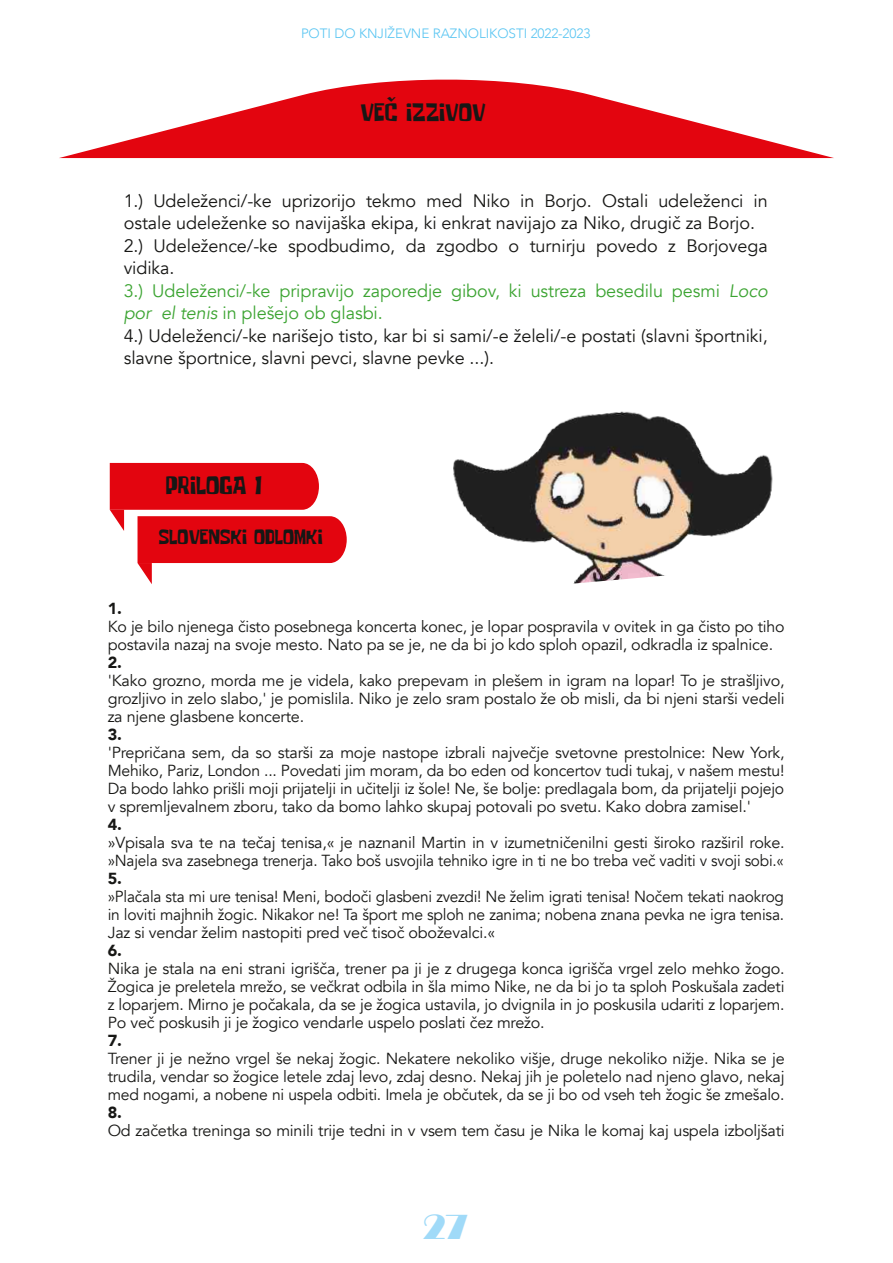
<style>
.page{position:relative;width:893px;height:1263px;background:#fff}
.page>*{position:absolute;margin:0;border:0;box-sizing:border-box;transform-origin:0 0}
.t1{font:36px "Broadway";color:#a0daf8}
.t2{font:25.5px "Some Time Later";letter-spacing:-.005em;color:#171715}
.t3{font:21px "Some Time Later";letter-spacing:-.005em;color:#171715}
.t4{font:18px/22.5px "Avenir";letter-spacing:-.005em;color:#171715}
.t5{font:16.05px/18px "Avenir";letter-spacing:-.01em;color:#171715;text-align:justify}
.t6{font:16.05px/18px "Avenir";letter-spacing:-.01em;color:#171715;text-align:justify;scale:.96 1}
.t7{font:900 16.05px "Avenir";color:#171715}
.t8{font:300 13.5px "Avenir";letter-spacing:-.005em;color:#59c5f2}
.s1{color:#3ca432}
.s2{font-style:italic;color:#3ca432}
</style>
<div class="page">
<svg style="left:59px;top:80px;width:775px;height:78px;fill:#e3050f"></svg>
<svg style="left:110px;top:463px;width:237px;height:121px"></svg>
<div style="left:153px;top:529px;width:177px;height:32px;background:#e3050f"></div>
<img style="left:453px;top:411px;width:320px;height:173px">
<p class="t8" style="left:301px;top:26px;width:291px">POTI DO KNJIŽEVNE RAZNOLIKOSTI 2022-2023</p>
<h2 class="t2" style="left:361px;top:103px;width:127px">VEČ IZZIVOV</h2>
<p class="t4" style="left:124px;top:190px;width:645px">1.) Udeleženci/-ke uprizorijo tekmo med Niko in Borjo. Ostali udeleženci in ostale udeleženke so navijaška ekipa, ki enkrat navijajo za Niko, drugič za Borjo.<br>2.) Udeležence/-ke spodbudimo, da zgodbo o turnirju povedo z Borjovega vidika.<br><span class="s1">3.) Udeleženci/-ke pripravijo zaporedje gibov, ki ustreza besedilu pesmi</span> <span class="s2">Loco por el tenis</span> <span class="s1">in plešejo ob glasbi.<br></span>4.) Udeleženci/-ke narišejo tisto, kar bi si sami/-e želeli/-e postati (slavni športniki, slavne športnice, slavni pevci, slavne pevke ...).</p>
<h2 class="t2" style="left:166px;top:476px;width:97px">PRILOGA 1</h2>
<h3 class="t3" style="left:159px;top:529px;width:165px">SLOVENSKI ODLOMKI</h3>
<p class="t7" style="left:108px;top:595px;width:16px">1.</p>
<p class="t5" style="left:108px;top:618px;width:678px">Ko je bilo njenega čisto posebnega koncerta konec, je lopar pospravila v ovitek in ga čisto po tiho postavila nazaj na svoje mesto. Nato pa se je, ne da bi jo kdo sploh opazil, odkradla iz spalnice.</p>
<p class="t7" style="left:108px;top:649px;width:16px">2.</p>
<p class="t5" style="left:108px;top:672px;width:678px">'Kako grozno, morda me je videla, kako prepevam in plešem in igram na lopar! To je strašljivo, grozljivo in zelo slabo,' je pomislila. Niko je zelo sram postalo že ob misli, da bi njeni starši vedeli za njene glasbene koncerte.</p>
<p class="t7" style="left:108px;top:721px;width:16px">3.</p>
<p class="t5" style="left:108px;top:744px;width:678px">'Prepričana sem, da so starši za moje nastope izbrali največje svetovne prestolnice: New York, Mehiko, Pariz, London ... Povedati jim moram, da bo eden od koncertov tudi tukaj, v našem mestu!<br>Da bodo lahko prišli moji prijatelji in učitelji iz šole! Ne, še bolje: predlagala bom, da prijatelji pojejo v spremljevalnem zboru, tako da bomo lahko skupaj potovali po svetu. Kako dobra zamisel.'</p>
<p class="t7" style="left:108px;top:811px;width:16px">4.</p>
<p class="t5" style="left:108px;top:834px;width:678px">»Vpisala sva te na tečaj tenisa,« je naznanil Martin in v izumetničenilni gesti široko razširil roke. »Najela sva zasebnega trenerja. Tako boš usvojila tehniko igre in ti ne bo treba več vaditi v svoji sobi.«</p>
<p class="t7" style="left:108px;top:865px;width:16px">5.</p>
<p class="t6" style="left:108px;top:888px;width:706px">»Plačala sta mi ure tenisa! Meni, bodoči glasbeni zvezdi! Ne želim igrati tenisa! Nočem tekati naokrog in loviti majhnih žogic. Nikakor ne! Ta šport me sploh ne zanima; nobena znana pevka ne igra tenisa.<br>Jaz si vendar želim nastopiti pred več tisoč oboževalci.«</p>
<p class="t7" style="left:108px;top:937px;width:16px">6.</p>
<p class="t5" style="left:108px;top:960px;width:678px">Nika je stala na eni strani igrišča, trener pa ji je z drugega konca igrišča vrgel zelo mehko žogo.<br>Žogica je preletela mrežo, se večkrat odbila in šla mimo Nike, ne da bi jo ta sploh Poskušala zadeti z loparjem. Mirno je počakala, da se je žogica ustavila, jo dvignila in jo poskusila udariti z loparjem.<br>Po več poskusih ji je žogico vendarle uspelo poslati čez mrežo.</p>
<p class="t7" style="left:108px;top:1027px;width:16px">7.</p>
<p class="t5" style="left:108px;top:1050px;width:678px">Trener ji je nežno vrgel še nekaj žogic. Nekatere nekoliko višje, druge nekoliko nižje. Nika se je trudila, vendar so žogice letele zdaj levo, zdaj desno. Nekaj jih je poletelo nad njeno glavo, nekaj med nogami, a nobene ni uspela odbiti. Imela je občutek, da se ji bo od vseh teh žogic še zmešalo.</p>
<p class="t7" style="left:108px;top:1099px;width:16px">8.</p>
<p class="t5" style="left:108px;top:1122px;width:678px">Od začetka treninga so minili trije tedni in v vsem tem času je Nika le komaj kaj uspela izboljšati</p>
<h1 class="t1" style="left:423px;top:1206px;width:47px">27</h1>
</div>
